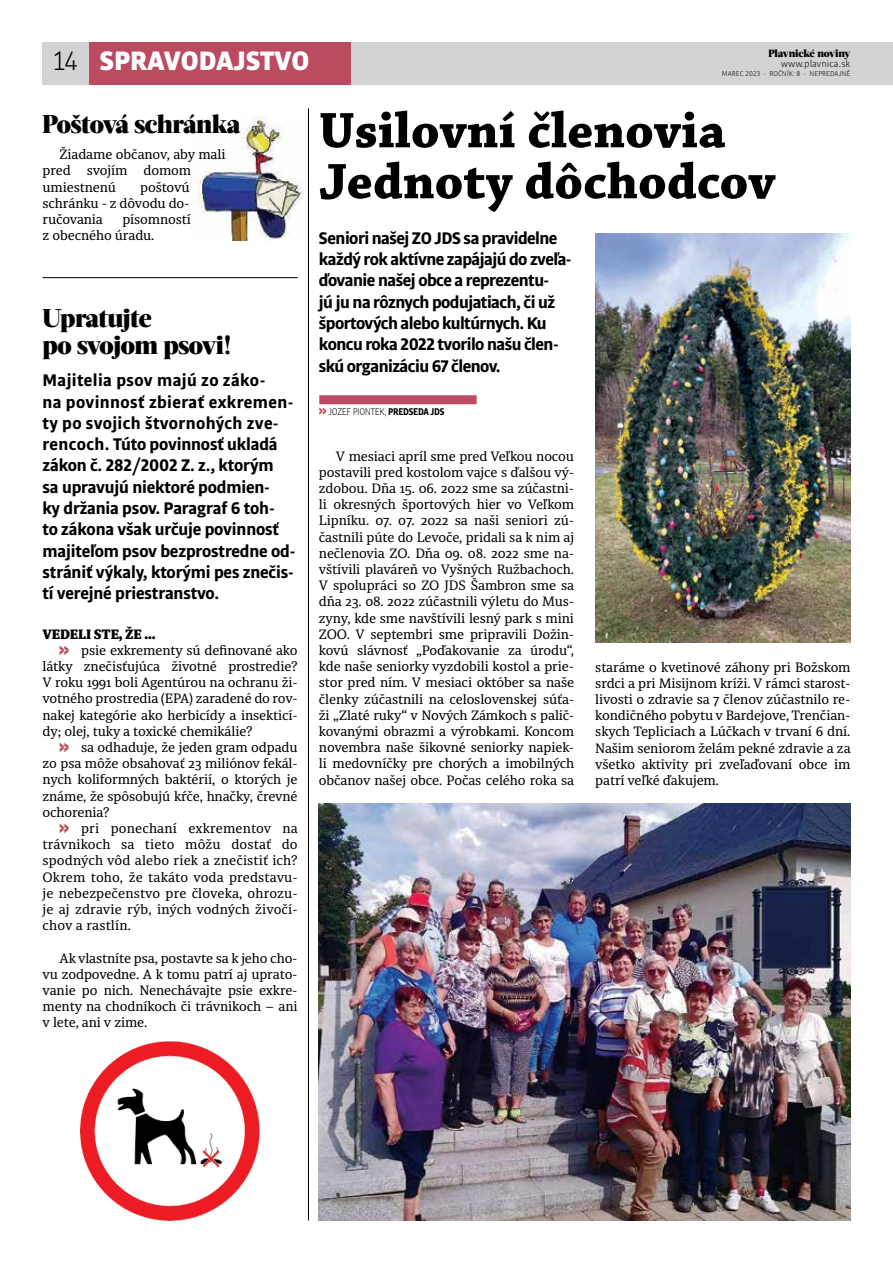
<style>
.page{position:relative;width:893px;height:1263px;background:#fff}
.page>*{position:absolute;margin:0;border:0;box-sizing:border-box;transform-origin:0 0}
.t1{font:700 52.5px/51px "Chaparral Pro";color:#000}
.t2{font:900 28.5px "Bulo";color:#fff}
.t3{font:900 25.5px/27px "Acta Headline W00";letter-spacing:-.02em;color:#000}
.t4{font:700 18px/21.3px "Bulo";letter-spacing:-.01em;color:#000}
.t5{font:700 18px/21.3px "Bulo";letter-spacing:-.03em;color:#000}
.t6{font:13.5px/16.2px "Sindelar";letter-spacing:-.01em;color:#000;text-align:justify}
.t7{font:13.5px "Sindelar";letter-spacing:.01em;color:#000}
.t8{font:900 13.5px "Sindelar";letter-spacing:-.01em;color:#000}
.t9{font:300 10.5px "Bulo";letter-spacing:-.02em;color:#000;scale:.9 1}
.t10{font:900 10.5px "Acta Headline W00";letter-spacing:-.01em;color:#000}
.t11{font:300 10.5px "Bulo";color:#000}
.t12{font:300 7.5px "Bulo";color:#000}
.s1{font-weight:300;color:#000}
.s2{font-family:"Amplitude Extra Comp";font-weight:900;font-size:25.5px;color:#bc4b61}
.s3{font-family:"Amplitude Extra Comp";font-weight:900;font-size:19.5px;color:#bc4b61}
.s4{font-weight:700}
</style>
<div class="page">
<div style="left:43px;top:43px;width:850px;height:42px;background:#d1d3d4"></div>
<div style="left:89px;top:43px;width:261px;height:42px;background:#bc4b61"></div>
<img style="left:195px;top:116px;width:113px;height:125px">
<img style="left:595px;top:234px;width:255px;height:408px">
<img style="left:319px;top:803px;width:531px;height:417px">
<hr style="left:43px;top:277px;width:255px;height:1px;background:#000">
<div style="left:319px;top:395px;width:158px;height:9px;background:#bc4b61"></div>
<hr style="left:308px;top:108px;width:1px;height:1112px;background:#000">
<img style="left:80px;top:1041px;width:180px;height:179px">
<h2 class="t2" style="left:53px;top:42px;width:258px"><span class="s1">14</span> SPRAVODAJSTVO</h2>
<p class="t10" style="left:768px;top:47px;width:84px">Plavnické noviny</p>
<p class="t11" style="left:781px;top:57px;width:71px">www.plavnica.sk</p>
<p class="t12" style="left:722px;top:69px;width:130px">MAREC 2023 - ROČNÍK: 8 - NEPREDAJNÉ</p>
<h3 class="t3" style="left:43px;top:111px;width:200px">Poštová schránka</h3>
<p class="t6" style="left:43px;top:147px;width:184px;text-align:left;text-indent:17px">Žiadame občanov, aby mali pred svojím domom umiestnenú</p>
<p class="t6" style="left:43px;top:179px;width:149px;text-indent:98px">poštovú schránku - z dôvodu do&shy;ručovania</p>
<p class="t6" style="left:43px;top:212px;width:150px;text-indent:80px">písomností z obecného úradu.</p>
<h3 class="t3" style="left:43px;top:305px;width:190px">Upratujte<br>po svojom psovi!</h3>
<p class="t4" style="left:43px;top:369px;width:254px">Majitelia psov majú zo záko-<br>na povinnosť zbierať exkremen&shy;ty po svojich štvornohých zve&shy;rencoch. Túto povinnosť ukladá zákon č. 282/2002 Z. z., ktorým<br>sa upravujú niektoré podmien-<br>ky držania psov. Paragraf 6 toh-<br>to zákona však určuje povinnosť majiteľom psov bezprostredne od&shy;strániť výkaly, ktorými pes znečis&shy;tí verejné priestranstvo.</p>
<p class="t8" style="left:43px;top:626px;width:114px">VEDELI STE, ŽE ...</p>
<p class="t6" style="left:60px;top:643px;width:240px"><span class="s2">&gt;&gt;</span> psie exkrementy sú definované ako</p>
<p class="t6" style="left:43px;top:659px;width:257px">látky znečisťujúca životné prostredie?</p>
<p class="t6" style="left:43px;top:675px;width:257px">V roku 1991 boli Agentúrou na ochranu ži-</p>
<p class="t6" style="left:43px;top:691px;width:257px">votného prostredia (EPA) zaradené do rov-</p>
<p class="t6" style="left:43px;top:707px;width:257px">nakej kategórie ako herbicídy a insekticí-</p>
<p class="t6" style="left:43px;top:724px;width:212px">dy; olej, tuky a toxické chemikálie?</p>
<p class="t6" style="left:60px;top:740px;width:240px"><span class="s2">&gt;&gt;</span> sa odhaduje, že jeden gram odpadu</p>
<p class="t6" style="left:43px;top:756px;width:257px">zo psa môže obsahovať 23 miliónov fekál-</p>
<p class="t6" style="left:43px;top:772px;width:257px">nych koliformných baktérií, o ktorých je</p>
<p class="t6" style="left:43px;top:788px;width:257px">známe, že spôsobujú kŕče, hnačky, črevné</p>
<p class="t6" style="left:43px;top:805px;width:68px">ochorenia?</p>
<p class="t7" style="left:60px;top:820px;width:240px"><span class="s2">&gt;&gt;</span> pri ponechaní exkrementov na</p>
<p class="t7" style="left:43px;top:836px;width:257px">trávnikoch sa tieto môžu dostať do</p>
<p class="t7" style="left:43px;top:853px;width:257px">spodných vôd alebo riek a znečistiť ich?</p>
<p class="t7" style="left:43px;top:869px;width:257px">Okrem toho, že takáto voda predstavu-</p>
<p class="t7" style="left:43px;top:885px;width:257px">je nebezpečenstvo pre človeka, ohrozu-</p>
<p class="t7" style="left:43px;top:901px;width:257px">je aj zdravie rýb, iných vodných živočí-</p>
<p class="t7" style="left:43px;top:917px;width:90px">chov a rastlín.</p>
<p class="t6" style="left:43px;top:950px;width:257px;text-indent:17px">Ak vlastníte psa, postavte sa k jeho cho&shy;vu zodpovedne. A k tomu patrí aj uprato&shy;vanie po nich. Nenechávajte psie exkre&shy;menty na chodníkoch či trávnikoch – ani v lete, ani v zime.</p>
<h1 class="t1" style="left:319px;top:106px;width:458px">Usilovní členovia<br>Jednoty dôchodcov</h1>
<h3 class="t5" style="left:319px;top:227px;width:254px">Seniori našej ZO JDS sa pravidelne každý rok aktívne zapájajú do zveľa&shy;ďovanie našej obce a reprezentu-<br>jú ju na rôznych podujatiach, či už športových alebo kultúrnych. Ku koncu roka 2022 tvorilo našu člen&shy;skú organizáciu 67 členov.</h3>
<p class="t9" style="left:319px;top:405px;width:141px"><span class="s3">&gt;&gt;</span> JOZEF PIONTEK, <span class="s4">PREDSEDA JDS</span></p>
<p class="t6" style="left:319px;top:448px;width:257px;text-indent:17px">V mesiaci apríl sme pred Veľkou nocou postavili pred kostolom vajce s ďalšou vý&shy;zdobou. Dňa 15. 06. 2022 sme sa zúčastni&shy;li okresných športových hier vo Veľkom Lipníku. 07. 07. 2022 sa naši seniori zú&shy;častnili púte do Levoče, pridali sa k nim aj nečlenovia ZO. Dňa 09. 08. 2022 sme na&shy;vštívili plaváreň vo Vyšných Ružbachoch.<br>V spolupráci so ZO JDS Šambron sme sa dňa 23. 08. 2022 zúčastnili výletu do Mus&shy;zyny, kde sme navštívili lesný park s mini ZOO. V septembri sme pripravili Dožin&shy;kovú slávnosť „Poďakovanie za úrodu“, kde naše seniorky vyzdobili kostol a prie&shy;stor pred ním. V mesiaci október sa naše členky zúčastnili na celoslovenskej súťa&shy;ži „Zlaté ruky“ v Nových Zámkoch s palič&shy;kovanými obrazmi a výrobkami. Koncom novembra naše šikovné seniorky napiek&shy;li medovníčky pre chorých a imobilných občanov našej obce. Počas celého roka sa</p>
<p class="t6" style="left:595px;top:659px;width:257px">staráme o kvetinové záhony pri Božskom srdci a pri Misijnom kríži. V rámci starost&shy;livosti o zdravie sa 7 členov zúčastnilo re&shy;kondičného pobytu v Bardejove, Trenčian&shy;skych Tepliciach a Lúčkach v trvaní 6 dní.<br>Našim seniorom želám pekné zdravie a za všetko aktivity pri zveľaďovaní obce im patrí veľké ďakujem.</p>
</div>
